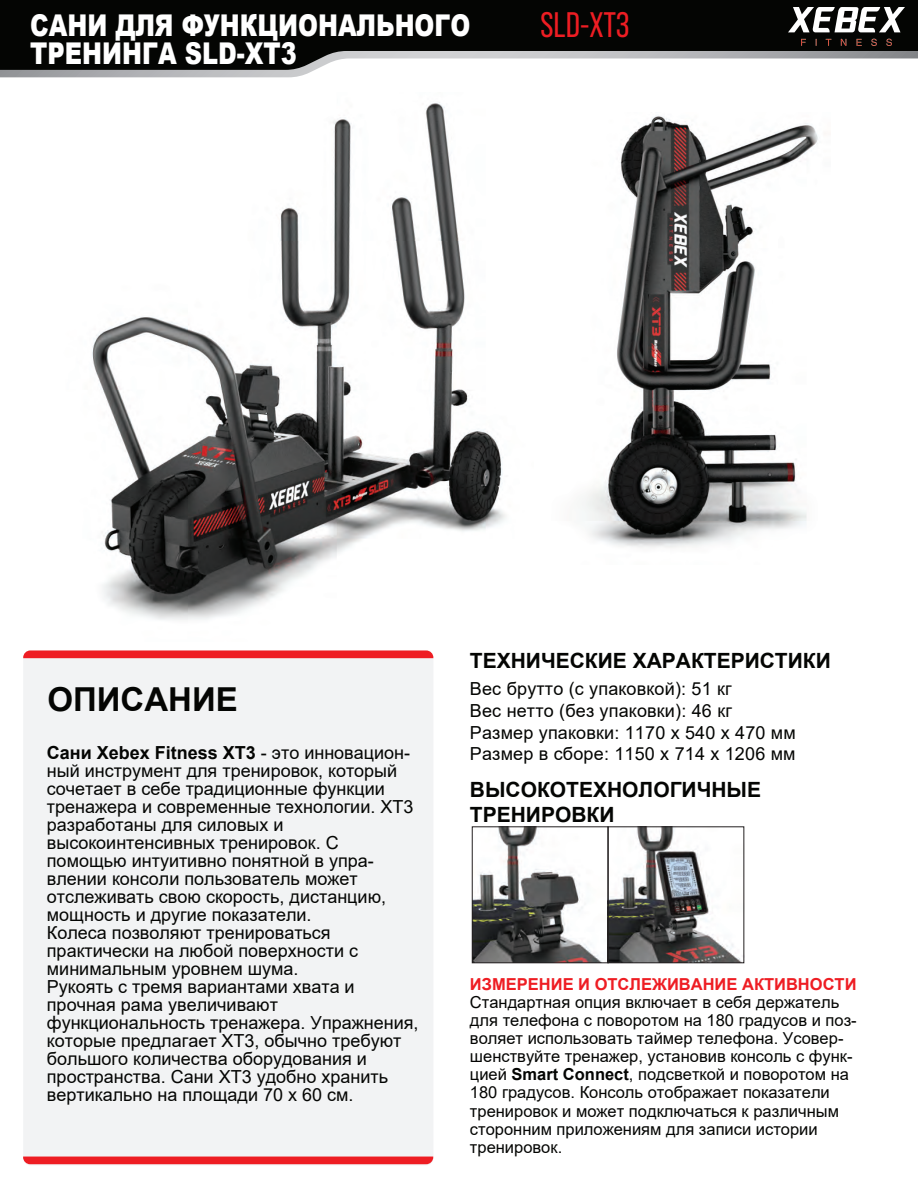
<style>
.page{position:relative;width:918px;height:1188px;background:#fff}
.page>*{position:absolute;margin:0;border:0;box-sizing:border-box;transform-origin:0 0}
.t1{font:35.4px "Bebas Neue Pro";color:#ee1d23}
.t2{font:700 33px "Arial";color:#040503}
.t3{font:900 30px/28.8px "Arial";color:#fff;scale:.8 1}
.t4{font:700 21px/25.2px "Arial";color:#040503}
.t5{font:18px/18px "Arial";color:#040503}
.t6{font:16.5px/18.1px "Arial";color:#040503}
.t7{font:700 16.5px "Arial";color:#ee1d23}
.s1{font-weight:700}
</style>
<div class="page">
<img style="left:92px;top:102px;width:414px;height:518px">
<img style="left:582px;top:115px;width:236px;height:433px">
<svg style="left:0;top:70px;width:314px;height:7px;background:#b2b3b6"></svg>
<svg style="left:0;top:0;width:918px;height:70px;background:#2e2f2e"></svg>
<img style="left:789px;top:7px;width:116px;height:39px">
<img style="left:474px;top:829px;width:267px;height:132px">
<div style="left:23px;top:650px;width:410px;height:515px;background:#f2f3f4;border-radius:7px"></div>
<div style="left:472px;top:827px;width:136px;height:136px;border:1px solid #231f20"></div>
<div style="left:608px;top:827px;width:136px;height:136px;border:1px solid #231f20"></div>
<svg style="left:23px;top:650px;width:410px;height:8px;background:#ee2b31"></svg>
<div style="left:23px;top:1157px;width:410px;height:7px;background:#ee1d23"></div>
<h3 class="t3" style="left:30px;top:10px;width:552px">САНИ ДЛЯ ФУНКЦИОНАЛЬНОГО<br>ТРЕНИНГА SLD-XT3</h3>
<h1 class="t1" style="left:541px;top:5px;width:91px">SLD-XT3</h1>
<h2 class="t2" style="left:47px;top:676px;width:192px">ОПИСАНИЕ</h2>
<p class="t5" style="left:47px;top:744px;width:373px"><span class="s1">Сани Xebex Fitness XT3</span> - это инновацион&shy;ный инструмент для тренировок, который сочетает в себе традиционные функции тренажера и современные технологии. XT3 разработаны для силовых и высокоинтенсивных тренировок. С помощью интуитивно понятной в упра&shy;влении консоли пользователь может отслеживать свою скорость, дистанцию, мощность и другие показатели.<br>Колеса позволяют тренироваться практически на любой поверхности с минимальным уровнем шума.<br>Рукоять с тремя вариантами хвата и прочная рама увеличивают функциональность тренажера. Упражнения, которые предлагает XT3, обычно требуют большого количества оборудования и пространства. Сани XT3 удобно хранить вертикально на площади 70 х 60 см.</p>
<p class="t4" style="left:470px;top:648px;width:362px">ТЕХНИЧЕСКИЕ ХАРАКТЕРИСТИКИ</p>
<p class="t5" style="left:470px;top:678px;width:327px;line-height:21.6px">Вес брутто (с упаковкой): 51 кг<br>Вес нетто (без упаковки): 46 кг<br>Размер упаковки: 1170 x 540 x 470 мм<br>Размер в сборе: 1150 x 714 x 1206 мм</p>
<p class="t4" style="left:470px;top:777px;width:293px">ВЫСОКОТЕХНОЛОГИЧНЫЕ<br>ТРЕНИРОВКИ</p>
<p class="t7" style="left:470px;top:972px;width:388px">ИЗМЕРЕНИЕ И ОТСЛЕЖИВАНИЕ АКТИВНОСТИ</p>
<p class="t6" style="left:470px;top:993px;width:388px">Стандартная опция включает в себя держатель для телефона с поворотом на 180 градусов и поз&shy;воляет использовать таймер телефона. Усовер&shy;шенствуйте тренажер, установив консоль с функ&shy;цией <span class="s1">Smart Connect</span>, подсветкой и поворотом на 180 градусов. Консоль отображает показатели тренировок и может подключаться к различным сторонним приложениям для записи истории тренировок.</p>
</div>
